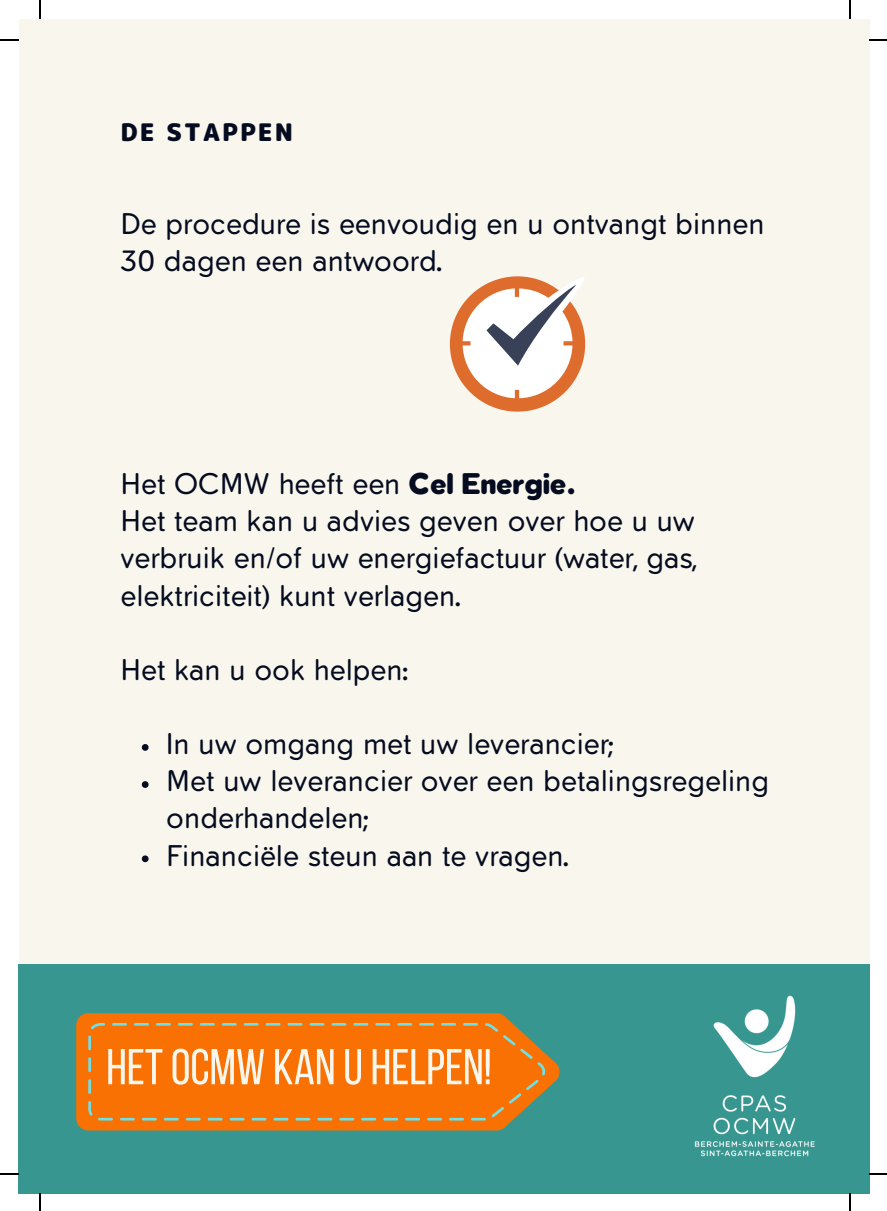
<style>
.page{position:relative;width:887px;height:1211px;background:#fff}
.page>*{position:absolute;margin:0;border:0;box-sizing:border-box;transform-origin:0 0}
.t1{font:50.4px "Bebas Neue";color:#f9f7ed}
.t2{font:27px/37.1px "Tabarra Pro Round";color:#050c20}
.t3{font:24.07px "rounded mplus 1 p black";letter-spacing:.085em;color:#050c20}
.s1{font-weight:900}
</style>
<div class="page">
<div style="left:19px;top:19px;width:850px;height:1174px;background:#f9f7ed"></div>
<div style="left:19px;top:964px;width:850px;height:229px;background:#37968f"></div>
<svg style="left:76px;top:1013px;width:484px;height:117px;fill:#f87102"></svg>
<svg style="left:88px;top:1023px;width:458px;height:97px;background:#ee760e"></svg>
<img style="left:694px;top:995px;width:121px;height:162px">
<svg style="left:142px;top:744px;width:6px;height:7px"></svg>
<svg style="left:142px;top:781px;width:6px;height:7px"></svg>
<svg style="left:142px;top:855px;width:6px;height:7px"></svg>
<svg style="left:450px;top:276px;width:136px;height:135px"></svg>
<svg style="left:39px;top:0;width:1px;height:19px"></svg>
<svg style="left:0;top:39px;width:19px;height:2px"></svg>
<svg style="left:849px;top:0;width:1px;height:19px"></svg>
<svg style="left:869px;top:39px;width:18px;height:2px"></svg>
<svg style="left:39px;top:1193px;width:1px;height:18px"></svg>
<svg style="left:0;top:1173px;width:19px;height:2px"></svg>
<svg style="left:849px;top:1193px;width:1px;height:18px"></svg>
<svg style="left:869px;top:1173px;width:18px;height:2px"></svg>
<p class="t3" style="left:120px;top:115px;width:174px">DE STAPPEN</p>
<p class="t2" style="left:120px;top:208px;width:645px">De procedure is eenvoudig en u ontvangt binnen<br>30 dagen een antwoord.</p>
<p class="t2" style="left:120px;top:468px;width:457px">Het OCMW heeft een <span class="s1">Cel Energie.</span></p>
<p class="t2" style="left:120px;top:505px;width:577px;text-align:justify">Het team kan u advies geven over hoe u uw verbruik en/of uw energiefactuur (water, gas, elektriciteit) kunt verlagen.</p>
<p class="t2" style="left:120px;top:654px;width:289px">Het kan u ook helpen:</p>
<p class="t2" style="left:166px;top:728px;width:449px">In uw omgang met uw leverancier;</p>
<p class="t2" style="left:166px;top:765px;width:604px">Met uw leverancier over een betalingsregeling onderhandelen;</p>
<p class="t2" style="left:166px;top:839px;width:405px">Financiële steun aan te vragen.</p>
<p class="t1" style="left:106px;top:1046px;width:387px">HETOCMW KAN U HELPEN!</p>
</div>
